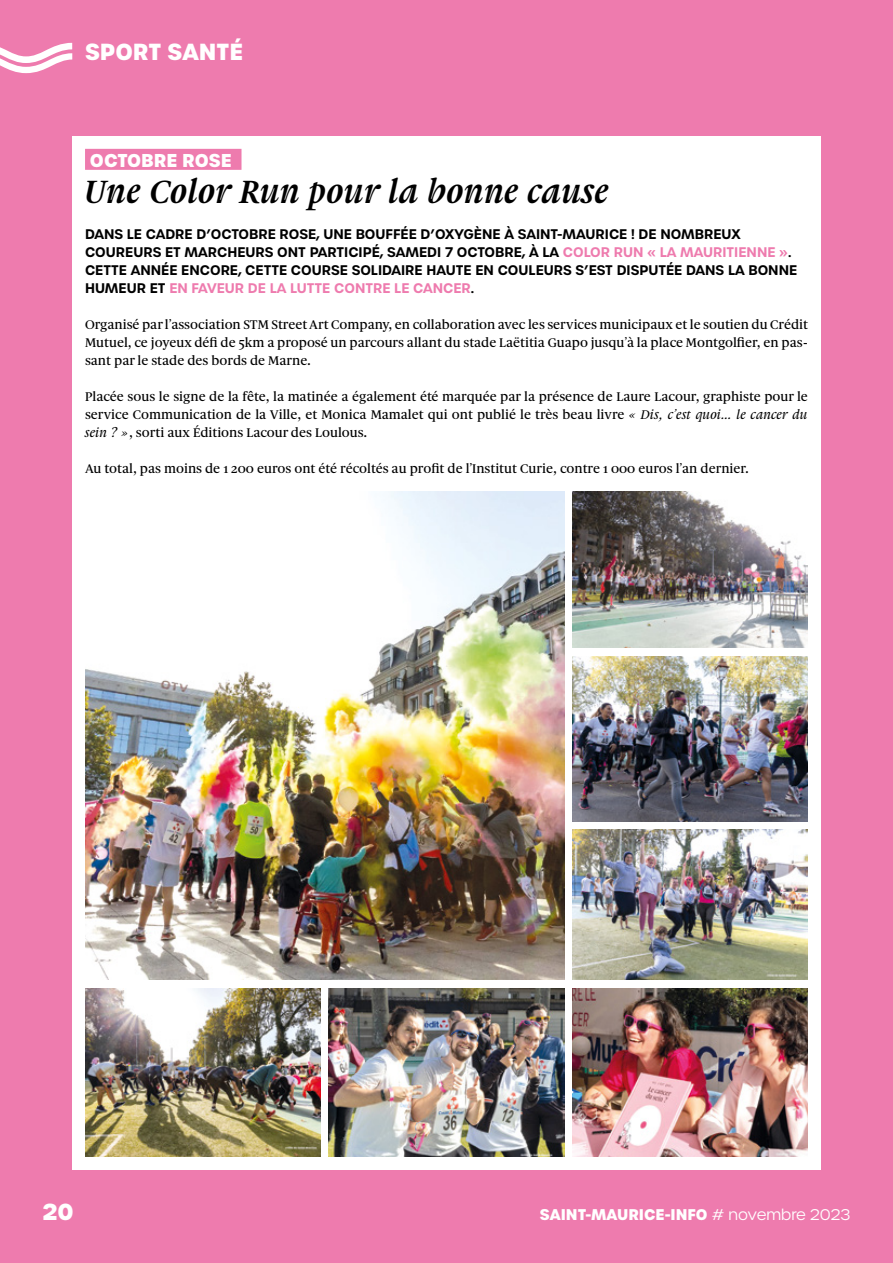
<style>
.page{position:relative;width:893px;height:1263px;background:#ee7bae}
.page>*{position:absolute;margin:0;border:0;box-sizing:border-box;transform-origin:0 0}
.t1{font:italic 700 34.5px "Gauthier FY";color:#000}
.t2{font:700 22.5px "Urbane";color:#fff}
.t3{font:700 18px "Urbane";color:#fff}
.t4{font:700 15px "Urbane";color:#fff}
.t5{font:500 13.5px/18px "Gauthier FY";color:#000;text-align:justify}
.t6{font:600 13.5px/18px "Urbane";color:#000}
.s1{color:#ee7bae}
.s2{font-style:italic}
.s3{font-weight:300}
</style>
<div class="page">
<div style="left:72px;top:136px;width:749px;height:1034px;background:#fff"></div>
<svg style="left:0;top:43px;width:72px;height:30px"></svg>
<div style="left:85px;top:149px;width:156px;height:21px;background:#ee7bae"></div>
<img style="left:85px;top:491px;width:479px;height:489px">
<img style="left:573px;top:988px;width:235px;height:169px">
<img style="left:85px;top:988px;width:235px;height:169px">
<img style="left:573px;top:491px;width:235px;height:157px">
<img style="left:573px;top:656px;width:235px;height:165px">
<img style="left:573px;top:830px;width:235px;height:150px">
<img style="left:329px;top:988px;width:235px;height:169px">
<h2 class="t2" style="left:85px;top:36px;width:159px">SPORT SANTÉ</h2>
<h3 class="t3" style="left:90px;top:148px;width:143px">OCTOBRE ROSE</h3>
<h1 class="t1" style="left:85px;top:170px;width:526px">Une Color Run pour la bonne cause</h1>
<p class="t6" style="left:85px;top:225px;width:714px">DANS LE CADRE D’OCTOBRE ROSE, UNE BOUFFÉE D’OXYGÈNE À SAINT-MAURICE ! DE NOMBREUX COUREURS ET MARCHEURS ONT PARTICIPÉ, SAMEDI 7 OCTOBRE, À LA <span class="s1">COLOR RUN « LA MAURITIENNE »</span>.<br>CETTE ANNÉE ENCORE, CETTE COURSE SOLIDAIRE HAUTE EN COULEURS S’EST DISPUTÉE DANS LA BONNE HUMEUR ET <span class="s1">EN FAVEUR DE LA LUTTE CONTRE LE CANCER</span>.</p>
<p class="t5" style="left:85px;top:315px;width:724px">Organisé par l’association STM Street Art Company, en collaboration avec les services municipaux et le soutien du Crédit Mutuel, ce joyeux défi de 5km a proposé un parcours allant du stade Laëtitia Guapo jusqu’à la place Montgolfier, en pas&shy;sant par le stade des bords de Marne.</p>
<p class="t5" style="left:85px;top:387px;width:724px">Placée sous le signe de la fête, la matinée a également été marquée par la présence de Laure Lacour, graphiste pour le service Communication de la Ville, et Monica Mamalet qui ont publié le très beau livre <span class="s2">« Dis, c’est quoi… le cancer du sein ? »</span>, sorti aux Éditions Lacour des Loulous.</p>
<p class="t5" style="left:85px;top:459px;width:666px">Au total, pas moins de 1 200 euros ont été récoltés au profit de l’Institut Curie, contre 1 000 euros l’an dernier.</p>
<h2 class="t2" style="left:43px;top:1197px;width:33px">20</h2>
<p class="t4" style="left:540px;top:1204px;width:312px">SAINT-MAURICE-INFO <span class="s3"># novembre 2023</span></p>
</div>
